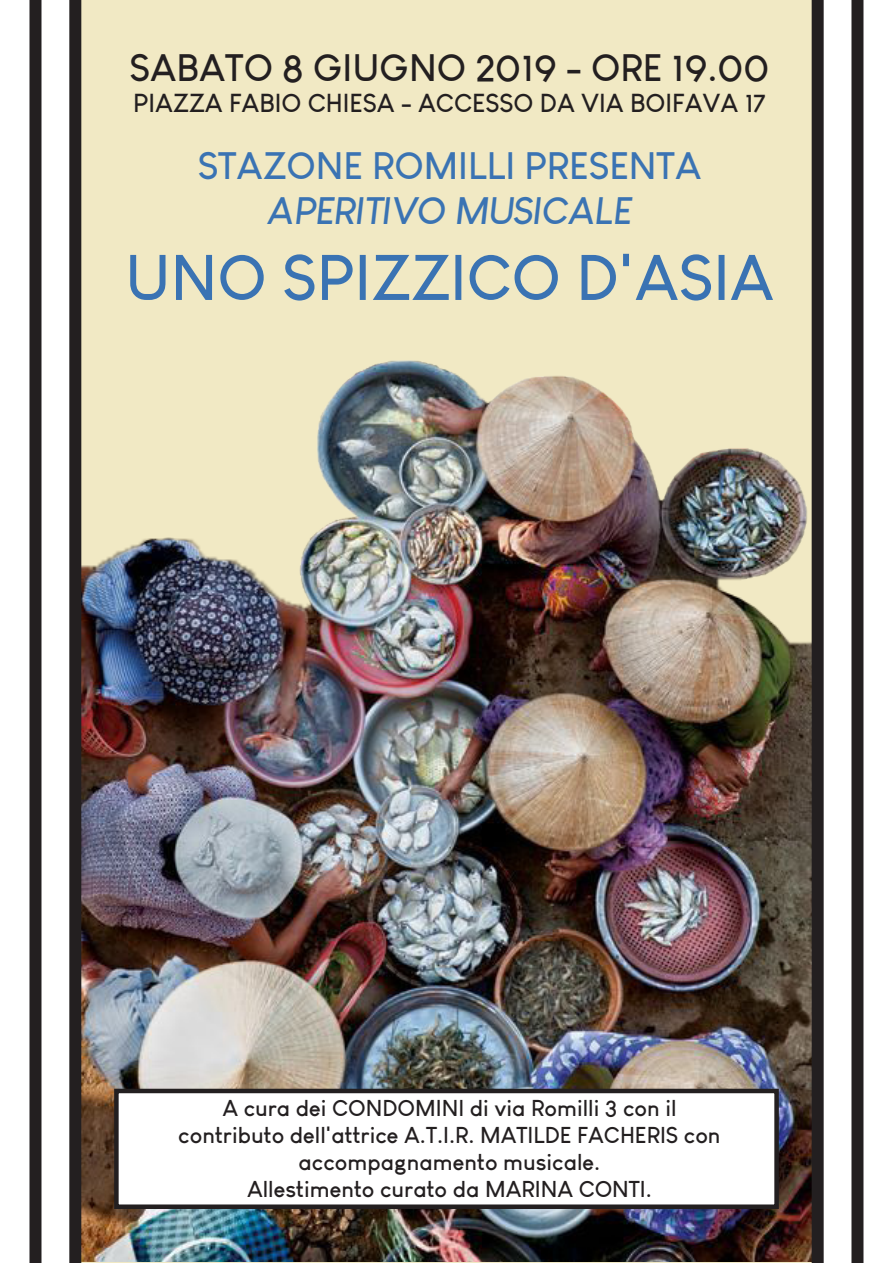
<style>
.page{position:relative;width:893px;height:1263px;background:#fff}
.page>*{position:absolute;margin:0;border:0;box-sizing:border-box;transform-origin:0 0}
.t1{font:700 63px "Louis George Cafe";color:#3a73b3}
.t2{font:700 37.5px "Louis George Cafe";color:#231f20}
.t3{font:700 37.5px "Louis George Cafe";color:#3a73b3}
.t4{font:italic 700 37.5px "Louis George Cafe";color:#3a73b3}
.t5{font:700 25.5px "Louis George Cafe";color:#231f20}
.t6{font:700 22.5px/27px "Louis George Cafe";color:#231f20;text-align:center}
</style>
<div class="page">
<div style="left:81px;top:0;width:731px;height:1263px;background:#f1e9c4"></div>
<img style="left:81px;top:210px;width:731px;height:1052px">
<div style="left:69px;top:0;width:12px;height:1263px;background:#231f20"></div>
<div style="left:812px;top:0;width:12px;height:1263px;background:#231f20"></div>
<div style="left:851px;top:0;width:12px;height:1263px;background:#231f20"></div>
<div style="left:29px;top:0;width:12px;height:1263px;background:#231f20"></div>
<div style="left:116px;top:1091px;width:661px;height:116px;background:#fff"></div>
<div style="left:114px;top:1089px;width:665px;height:120px;border:4px solid #231f20"></div>
<h2 class="t2" style="left:130px;top:47px;width:641px">SABATO 8 GIUGNO 2019 - ORE 19.00</h2>
<p class="t5" style="left:133px;top:89px;width:634px">PIAZZA FABIO CHIESA - ACCESSO DA VIA BOIFAVA 17</p>
<h2 class="t3" style="left:198px;top:145px;width:505px">STAZONE ROMILLI PRESENTA</h2>
<h2 class="t4" style="left:267px;top:190px;width:366px">APERITIVO MUSICALE</h2>
<h1 class="t1" style="left:125px;top:243px;width:650px">UNO SPIZZICO D'ASIA</h1>
<p class="t6" style="left:178px;top:1094px;width:544px">A cura dei CONDOMINI di via Romilli 3 con il contributo dell'attrice A.T.I.R. MATILDE FACHERIS con accompagnamento musicale.<br>Allestimento curato da MARINA CONTI.</p>
</div>
